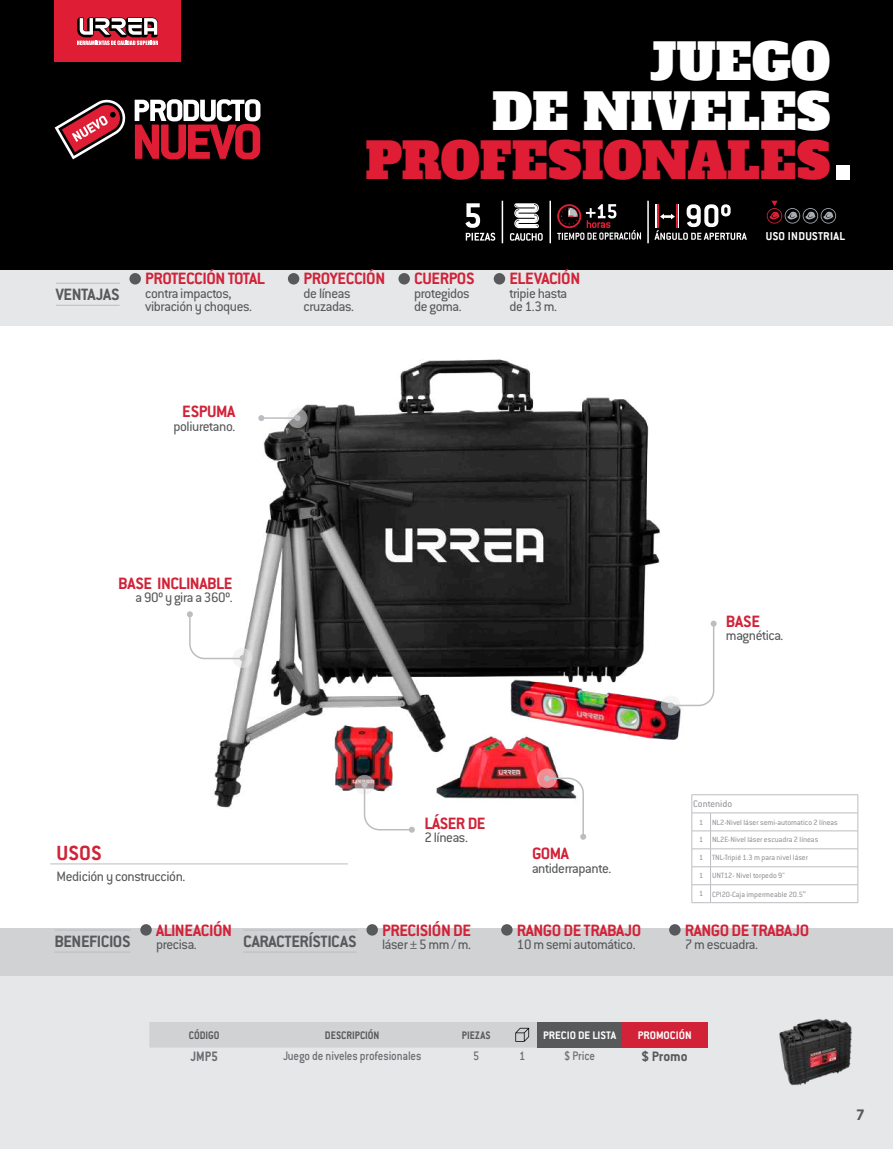
<style>
.page{position:relative;width:893px;height:1149px;background:#fff}
.page>*{position:absolute;margin:0;border:0;box-sizing:border-box;transform-origin:0 0}
.t1{font:49.5px "Alfa Slab One";color:#fff}
.t2{font:49.5px "Alfa Slab One";letter-spacing:-.005em;color:#df1e36}
.t3{font:700 22.5px "Conduit ITC Std";color:#d12238}
.t4{font:700 18px "Conduit ITC Std";letter-spacing:-.025em;color:#d12238}
.t5{font:700 18px "Conduit ITC Std";letter-spacing:-.025em;color:#57595b}
.t6{font:15px/13.5px "Conduit ITC Std";letter-spacing:-.025em;color:#57595b}
.t7{font:700 15px "Conduit ITC Std";letter-spacing:-.005em;color:#57595b}
.t8{font:700 15px "Conduit ITC Std";color:#6d6d71;scale:.9 1}
.t9{font:700 15px "Gotham";color:#57595b;scale:.9 1}
.t10{font:500 13.5px "Conduit ITC Std";letter-spacing:-.01em;color:#6d6d71;scale:.9 1}
.t11{font:700 12.6px "Conduit ITC";letter-spacing:.015em;color:#fff}
.t12{font:700 12px "Conduit ITC Std";color:#57595b;scale:.9 1}
.t13{font:700 12px "Conduit ITC Std";color:#fff}
.t14{font:10.5px "Conduit ITC Std";color:#939498}
.t15{font:8.4px/18px "Conduit ITC Std";color:#939498}
.s1{font-size:87px;color:#fff}
.s2{font-family:"Helvetica Neue LT Pro";font-stretch:condensed}
</style>
<div class="page">
<div style="left:0;top:942px;width:893px;height:206px;background:#e5e7e8"></div>
<div style="left:0;top:270px;width:893px;height:56px;background:#e5e7e8"></div>
<div style="left:0;top:0;width:893px;height:270px;background:#000"></div>
<svg style="left:135px;top:99px;width:125px;height:60px"></svg>
<svg style="left:55px;top:99px;width:71px;height:60px"></svg>
<div style="left:0;top:927px;width:893px;height:48px;background:#d1d2d4"></div>
<hr style="left:502px;top:201px;width:1px;height:42px;background:#fff">
<hr style="left:549px;top:201px;width:2px;height:42px;background:#fff">
<hr style="left:647px;top:201px;width:2px;height:42px;background:#fff">
<svg style="left:465px;top:203px;width:30px;height:37px"></svg>
<svg style="left:510px;top:203px;width:33px;height:37px"></svg>
<svg style="left:557px;top:204px;width:84px;height:36px"></svg>
<svg style="left:654px;top:204px;width:93px;height:36px"></svg>
<svg style="left:767px;top:201px;width:69px;height:22px"></svg>
<hr style="left:56px;top:283px;width:64px;height:1px;background:#bbbdc0">
<hr style="left:56px;top:305px;width:64px;height:1px;background:#bbbdc0">
<div style="left:129px;top:273px;width:12px;height:11px;background:#57595b;border-radius:50%"></div>
<div style="left:288px;top:273px;width:11px;height:11px;background:#57595b;border-radius:50%"></div>
<div style="left:398px;top:273px;width:12px;height:11px;background:#57595b;border-radius:50%"></div>
<div style="left:494px;top:273px;width:11px;height:11px;background:#57595b;border-radius:50%"></div>
<img style="left:214px;top:359px;width:502px;height:488px">
<hr style="left:50px;top:863px;width:298px;height:1px;background:#bbbdc0">
<hr style="left:54px;top:929px;width:77px;height:1px;background:#bbbdc0">
<hr style="left:54px;top:951px;width:77px;height:1px;background:#bbbdc0">
<div style="left:140px;top:923px;width:12px;height:12px;background:#57595b;border-radius:50%"></div>
<hr style="left:243px;top:929px;width:114px;height:1px;background:#bbbdc0">
<hr style="left:243px;top:951px;width:114px;height:1px;background:#bbbdc0">
<svg style="left:366px;top:923px;width:12px;height:12px"></svg>
<div style="left:501px;top:923px;width:12px;height:12px;background:#57595b;border-radius:50%"></div>
<svg style="left:669px;top:923px;width:12px;height:12px"></svg>
<div style="left:537px;top:1021px;width:85px;height:26px;background:#57595b"></div>
<div style="left:622px;top:1021px;width:85px;height:26px;background:#d12238"></div>
<div style="left:149px;top:1022px;width:388px;height:25px;background:#d1d2d4"></div>
<img style="left:779px;top:1019px;width:73px;height:67px">
<svg style="left:233px;top:648px;width:19px;height:19px"></svg>
<svg style="left:187px;top:611px;width:58px;height:50px"></svg>
<svg style="left:288px;top:408px;width:19px;height:20px"></svg>
<svg style="left:295px;top:415px;width:6px;height:6px"></svg>
<hr style="left:261px;top:417px;width:37px;height:1px;background:#bbbdc0">
<svg style="left:258px;top:415px;width:6px;height:6px"></svg>
<svg style="left:661px;top:695px;width:20px;height:20px"></svg>
<svg style="left:668px;top:620px;width:49px;height:88px"></svg>
<svg style="left:355px;top:774px;width:19px;height:20px"></svg>
<svg style="left:362px;top:781px;width:53px;height:51px"></svg>
<hr style="left:710px;top:794px;width:148px;height:1px;background:#bbbdc0">
<hr style="left:710px;top:812px;width:148px;height:1px;background:#bbbdc0">
<hr style="left:710px;top:830px;width:148px;height:1px;background:#bbbdc0">
<hr style="left:710px;top:848px;width:148px;height:1px;background:#bbbdc0">
<hr style="left:710px;top:866px;width:148px;height:1px;background:#bbbdc0">
<hr style="left:710px;top:884px;width:148px;height:1px;background:#bbbdc0">
<svg style="left:692px;top:794px;width:19px;height:109px"></svg>
<svg style="left:858px;top:795px;width:1px;height:107px"></svg>
<hr style="left:710px;top:902px;width:148px;height:1px;background:#bbbdc0">
<svg style="left:537px;top:768px;width:20px;height:20px"></svg>
<svg style="left:544px;top:775px;width:42px;height:64px"></svg>
<div style="left:54px;top:0;width:127px;height:62px;background:#df1e36"></div>
<svg style="left:77px;top:18px;width:81px;height:27px"></svg>
<h1 class="t1" style="left:650px;top:29px;width:182px">JUEGO</h1>
<h1 class="t1" style="left:492px;top:78px;width:340px">DE NIVELES</h1>
<h1 class="t2" style="left:365px;top:128px;width:490px">PROFESIONALES<span class="s1">.</span></h1>
<p class="t5" style="left:56px;top:283px;width:65px">VENTAJAS</p>
<p class="t4" style="left:145px;top:268px;width:121px">PROTECCIÓN TOTAL</p>
<p class="t6" style="left:145px;top:286px;width:108px">contra impactos, vibración y choques.</p>
<p class="t4" style="left:182px;top:400px;width:55px">ESPUMA</p>
<p class="t6" style="left:173px;top:418px;width:63px">poliuretano.</p>
<p class="t4" style="left:304px;top:268px;width:83px">PROYECCIÓN</p>
<p class="t6" style="left:304px;top:286px;width:52px">de líneas cruzadas.</p>
<p class="t4" style="left:414px;top:268px;width:62px">CUERPOS</p>
<p class="t6" style="left:414px;top:286px;width:57px">protegidos de goma.</p>
<p class="t4" style="left:509px;top:268px;width:72px">ELEVACIÓN</p>
<p class="t6" style="left:509px;top:286px;width:59px">tripie hasta de 1.3 m.</p>
<p class="t4" style="left:118px;top:572px;width:116px">BASE INCLINABLE</p>
<p class="t6" style="left:136px;top:590px;width:98px">a 90º y gira a 360º.</p>
<p class="t11" style="left:766px;top:229px;width:81px">USO INDUSTRIAL</p>
<p class="t4" style="left:726px;top:610px;width:35px">BASE</p>
<p class="t6" style="left:726px;top:628px;width:59px">magnética.</p>
<h2 class="t3" style="left:57px;top:839px;width:47px">USOS</h2>
<p class="t6" style="left:57px;top:869px;width:130px">Medición y construcción.</p>
<p class="t5" style="left:54px;top:930px;width:78px">BENEFICIOS</p>
<p class="t4" style="left:156px;top:918px;width:77px">ALINEACIÓN</p>
<p class="t6" style="left:156px;top:936px;width:42px">precisa.</p>
<p class="t5" style="left:243px;top:930px;width:115px">CARACTERÍSTICAS</p>
<p class="t4" style="left:424px;top:812px;width:63px">LÁSER DE</p>
<p class="t6" style="left:424px;top:830px;width:45px">2 líneas.</p>
<p class="t4" style="left:382px;top:918px;width:90px">PRECISIÓN DE</p>
<p class="t6" style="left:382px;top:936px;width:90px">láser ± 5 mm / m.</p>
<p class="t4" style="left:532px;top:842px;width:38px">GOMA</p>
<p class="t6" style="left:532px;top:860px;width:81px">antiderrapante.</p>
<p class="t4" style="left:517px;top:918px;width:126px">RANGO DE TRABAJO</p>
<p class="t6" style="left:517px;top:936px;width:120px">10 m semi automático.</p>
<p class="t14" style="left:693px;top:797px;width:40px">Contenido</p>
<p class="t15" style="left:699px;top:812px;width:140px">1 NL2-Nivel láser semi-automatico 2 líneas 1 NL2E-Nivel láser escuadra 2 líneas<br>1 TNL-Tripié 1.3 m para nivel láser<br>1 UNT12- Nivel torpedo 9"<br>1 CPI20-Caja impermeable 20.5<span class="s2">"</span></p>
<p class="t4" style="left:685px;top:918px;width:126px">RANGO DE TRABAJO</p>
<p class="t6" style="left:685px;top:936px;width:75px">7 m escuadra.</p>
<p class="t12" style="left:189px;top:1027px;width:35px">CÓDIGO</p>
<p class="t12" style="left:325px;top:1027px;width:62px">DESCRIPCIÓN</p>
<p class="t12" style="left:462px;top:1027px;width:33px">PIEZAS</p>
<p class="t13" style="left:543px;top:1027px;width:75px">PRECIO DE LISTA</p>
<p class="t13" style="left:638px;top:1027px;width:55px">PROMOCIÓN</p>
<p class="t8" style="left:190px;top:1046px;width:32px">JMP5</p>
<p class="t10" style="left:283px;top:1047px;width:155px">Juego de niveles profesionales</p>
<p class="t10" style="left:473px;top:1047px;width:8px">5</p>
<p class="t10" style="left:519px;top:1047px;width:8px">1</p>
<p class="t10" style="left:564px;top:1047px;width:36px">$ Price</p>
<p class="t7" style="left:642px;top:1046px;width:48px">$ Promo</p>
<p class="t9" style="left:856px;top:1106px;width:11px">7</p>
</div>
